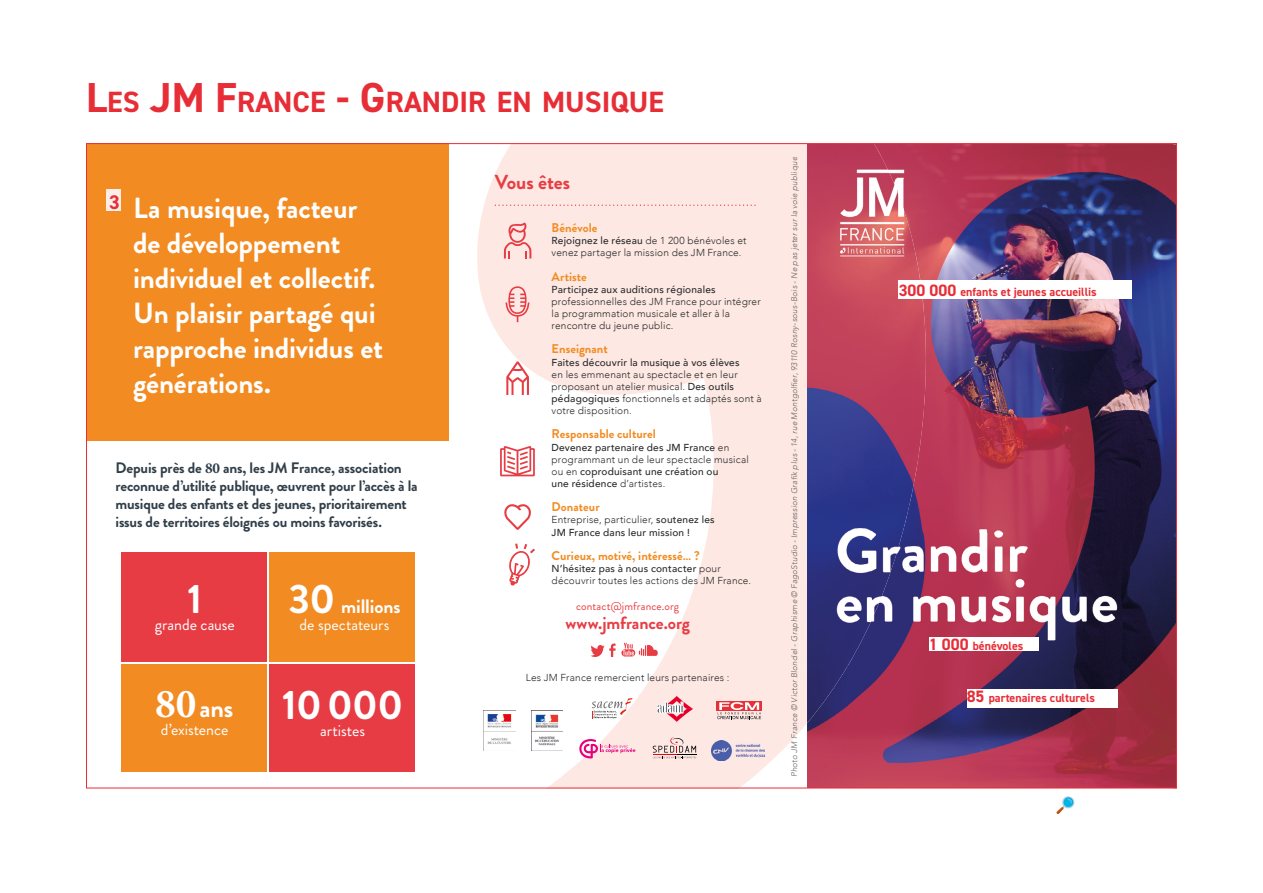
<style>
.page{position:relative;width:1263px;height:893px;background:#fff}
.page>*{position:absolute;margin:0;border:0;box-sizing:border-box;transform-origin:0 0}
.t1{font:700 41.25px "Brandon Grotesque";color:#fff}
.t2{font:700 29.4px "DIN2014";color:#e72e37}
.t3{font:700 29.1px/35px "Brandon Grotesque";letter-spacing:-.005em;color:#fff}
.t4{font:700 26.1px "Brandon Grotesque";color:#fff}
.t5{font:700 20.25px "Brandon Grotesque";letter-spacing:-.005em;color:#e83c44}
.t6{font:700 19.8px "DIN2014";color:#e72e37}
.t7{font:700 19.5px "Brandon Grotesque";letter-spacing:-.005em;color:#fff}
.t8{font:700 17.7px "Brandon Grotesque";letter-spacing:-.005em;color:#e83c44}
.t9{font:16.05px "Brandon Grotesque";letter-spacing:-.005em;color:#fff}
.t10{font:700 15.15px/18.1px "Brandon Grotesque";letter-spacing:-.015em;color:#303e49}
.t11{font:700 12.6px "Brandon Grotesque";letter-spacing:.005em;color:#f28b21}
.t12{font:700 12px "DIN2014";color:#e72e37}
.t13{font:11.4px "Brandon Grotesque";letter-spacing:.01em;color:#e83c44}
.t14{font:300 10.05px/12.1px "Avenir";letter-spacing:.02em;color:#2a2b2c}
.t15{font:500 10.05px/12.1px "Avenir";letter-spacing:.02em;color:#2a2b2c}
.t16{font:italic 300 8.25px "Avenir";letter-spacing:.025em;color:#6e6463}
.s1{font-size:42px}
.s2{font-family:"Minion Pro"}
.s3{font-family:"Minion Pro";font-size:41.25px}
.s4{font-size:41.25px}
.s5{font-weight:500}
.s6{font-weight:300}
.s7{font-size:16.5px}
</style>
<div class="page">
<svg style="left:477px;top:145px;width:330px;height:641px;fill:#fde8e3"></svg>
<div style="left:122px;top:552px;width:146px;height:110px;background:#e83c44"></div>
<div style="left:268px;top:662px;width:147px;height:110px;background:#e83c44"></div>
<div style="left:268px;top:552px;width:147px;height:110px;background:#f28b21"></div>
<div style="left:122px;top:662px;width:146px;height:110px;background:#f28b21"></div>
<div style="left:86px;top:144px;width:362px;height:297px;background:#f28b21"></div>
<div style="left:791px;top:157px;width:8px;height:584px;background:#fde8e3"></div>
<svg style="left:505px;top:286px;width:24px;height:36px"></svg>
<svg style="left:500px;top:446px;width:35px;height:30px"></svg>
<svg style="left:503px;top:504px;width:29px;height:26px"></svg>
<img style="left:929px;top:145px;width:246px;height:34px">
<img style="left:929px;top:179px;width:246px;height:353px">
<img style="left:848px;top:532px;width:327px;height:254px">
<img style="left:807px;top:723px;width:41px;height:63px">
<img style="left:807px;top:145px;width:122px;height:578px">
<svg style="left:495px;top:205px;width:261px;height:1px"></svg>
<svg style="left:506px;top:361px;width:23px;height:34px"></svg>
<svg style="left:508px;top:543px;width:27px;height:43px"></svg>
<svg style="left:504px;top:223px;width:27px;height:35px"></svg>
<div style="left:717px;top:701px;width:45px;height:10px;background:#e73037"></div>
<svg style="left:717px;top:702px;width:44px;height:17px"></svg>
<img style="left:712px;top:740px;width:52px;height:21px">
<img style="left:484px;top:710px;width:31px;height:40px">
<svg style="left:657px;top:696px;width:36px;height:26px"></svg>
<svg style="left:653px;top:737px;width:43px;height:22px"></svg>
<svg style="left:592px;top:698px;width:40px;height:20px"></svg>
<img style="left:532px;top:710px;width:31px;height:40px">
<svg style="left:579px;top:739px;width:56px;height:19px"></svg>
<hr style="left:268px;top:545px;width:1px;height:235px;background:#fff">
<hr style="left:113px;top:662px;width:310px;height:1px;background:#fff">
<svg style="left:590px;top:643px;width:68px;height:14px"></svg>
<img style="left:1056px;top:796px;width:19px;height:17px">
<img style="left:106px;top:189px;width:15px;height:22px">
<div style="left:899px;top:280px;width:233px;height:19px;background:#fff"></div>
<div style="left:929px;top:638px;width:110px;height:13px;background:#fff"></div>
<div style="left:967px;top:689px;width:150px;height:19px;background:#fff"></div>
<h2 class="t2" style="left:86px;top:83px;width:579px"><span class="s1">L</span>ES <span class="s1">JM F</span>RANCE <span class="s1">- G</span>RANDIR EN MUSIQUE</h2>
<h3 class="t6" style="left:109px;top:189px;width:12px">3</h3>
<h3 class="t3" style="left:133px;top:191px;width:252px">La musique, facteur de développement individuel et collectif.<br>Un plaisir partagé qui rapproche individus et générations.</h3>
<h3 class="t10" style="left:116px;top:459px;width:304px">Depuis près de <span class="s2">80</span> ans, les JM France, association reconnue d’utilité publique, œuvrent pour l’accès à la musique des enfants et des jeunes, prioritairement issus de territoires éloignés ou moins favorisés.</h3>
<h1 class="t1" style="left:188px;top:570px;width:16px">1</h1>
<h3 class="t9" style="left:155px;top:613px;width:81px">grande cause</h3>
<h3 class="t4" style="left:155px;top:690px;width:80px"><span class="s3">80</span> ans</h3>
<h3 class="t9" style="left:161px;top:718px;width:69px">d’existence</h3>
<h3 class="t7" style="left:289px;top:593px;width:113px"><span class="s4">30</span> millions</h3>
<h3 class="t9" style="left:300px;top:613px;width:91px">de spectateurs</h3>
<h1 class="t1" style="left:282px;top:676px;width:123px">10 000</h1>
<h3 class="t9" style="left:320px;top:719px;width:46px">artistes</h3>
<h3 class="t5" style="left:495px;top:168px;width:77px">Vous êtes</h3>
<p class="t11" style="left:552px;top:219px;width:47px">Bénévole</p>
<p class="t14" style="left:552px;top:235px;width:197px"><span class="s5">Rejoignez le réseau</span> de 1 200 bénévoles et venez partager la mission des JM France.</p>
<p class="t11" style="left:552px;top:267px;width:37px">Artiste</p>
<p class="t15" style="left:552px;top:283px;width:166px">Participez aux auditions régionales</p>
<p class="t14" style="left:552px;top:295px;width:211px">professionnelles des JM France pour intégrer la programmation musicale et aller à la rencontre du jeune public.</p>
<p class="t11" style="left:552px;top:340px;width:58px">Enseignant</p>
<p class="t15" style="left:552px;top:355px;width:189px">Faites découvrir la musique à vos élèves</p>
<p class="t14" style="left:552px;top:368px;width:212px">en les emmenant au spectacle et en leur proposant un atelier musical. <span class="s5">Des outils pédagogiques</span> fonctionnels et adaptés sont à votre disposition.</p>
<p class="t11" style="left:552px;top:425px;width:106px">Responsable culturel</p>
<p class="t15" style="left:552px;top:440px;width:199px">Devenez partenaire des JM France <span class="s6">en programmant un de leur spectacle musical ou en</span> coproduisant une création ou<br>une résidence <span class="s6">d’artistes.</span></p>
<p class="t11" style="left:552px;top:498px;width:50px">Donateur</p>
<p class="t15" style="left:552px;top:513px;width:165px"><span class="s6">Entreprise, particulier,</span> soutenez les<br>JM France dans leur mission !</p>
<p class="t11" style="left:552px;top:547px;width:150px">Curieux, motivé, intéressé… ?</p>
<p class="t14" style="left:552px;top:562px;width:201px"><span class="s5">N’hésitez pas à nous contacter</span> pour découvrir toutes les actions des JM France.</p>
<p class="t13" style="left:576px;top:599px;width:104px">contact@jmfrance.org</p>
<h3 class="t8" style="left:565px;top:611px;width:126px">www.jmfrance.org</h3>
<p class="t14" style="left:526px;top:671px;width:205px">Les JM France remercient leurs partenaires :</p>
<p class="t16" style="left:789px;top:777px;width:622px;rotate:-90deg">Photo JM France © Victor Blondel - Graphisme © FagoStudio - Impression Grafik plus - 14, rue Montgolfier, 93110 Rosny-sous-Bois - Ne pas jeter sur la voie publique</p>
<p class="t12" style="left:899px;top:284px;width:200px"><span class="s7">300 000</span> enfants et jeunes accueillis</p>
<p class="t12" style="left:929px;top:638px;width:96px"><span class="s7">1 000</span> bénévoles</p>
<p class="t12" style="left:967px;top:690px;width:130px"><span class="s7">85</span> partenaires culturels</p>
</div>
